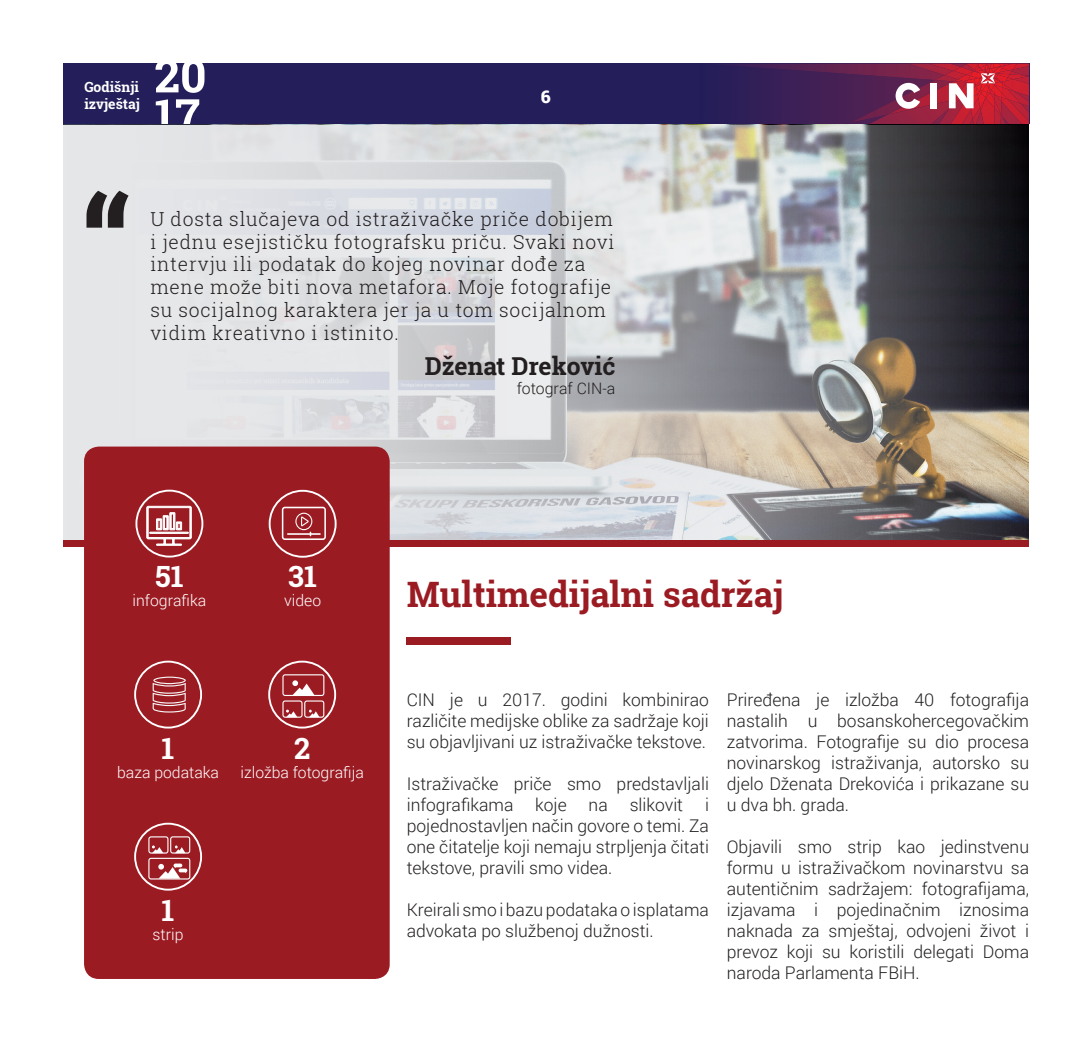
<style>
.page{position:relative;width:1092px;height:1042px;background:#fff}
.page>*{position:absolute;margin:0;border:0;box-sizing:border-box;transform-origin:0 0}
.t1{font:700 129.67px "Roboto Slab";color:#231f20}
.t2{font:700 35px "Roboto Slab";color:#9b1b23}
.t3{font:700 29.22px "Roboto Slab";color:#fff}
.t4{font:700 24.68px "Roboto Slab";color:#231f20}
.t5{font:300 19.25px/22.8px "Roboto Slab";letter-spacing:.04em;color:#231f20}
.t6{font:300 17.5px/21px "Roboto";color:#231f20;text-align:justify}
.t7{font:900 17.5px "Roboto";color:#fff}
.t8{font:300 15.92px "Roboto";color:#231f20}
.t9{font:300 15.75px "Roboto";color:#fff}
.t10{font:700 14px/16.8px "Roboto Slab";color:#fff}
</style>
<div class="page">
<div style="left:63px;top:63px;width:966px;height:61px;background:#241f5b"></div>
<img style="left:1028px;top:106px;width:1px;height:16px">
<img style="left:1013px;top:106px;width:15px;height:18px">
<img style="left:740px;top:63px;width:194px;height:61px">
<img style="left:849px;top:80px;width:99px;height:43px">
<img style="left:887px;top:81px;width:61px;height:34px">
<img style="left:722px;top:64px;width:212px;height:16px">
<img style="left:907px;top:63px;width:37px;height:12px">
<img style="left:927px;top:63px;width:21px;height:8px">
<img style="left:934px;top:75px;width:14px;height:6px">
<img style="left:944px;top:71px;width:4px;height:8px">
<img style="left:1013px;top:96px;width:16px;height:10px">
<img style="left:1013px;top:96px;width:7px;height:8px">
<img style="left:1013px;top:69px;width:15px;height:6px">
<img style="left:1013px;top:71px;width:11px;height:3px">
<img style="left:1016px;top:63px;width:13px;height:6px">
<img style="left:1013px;top:63px;width:3px;height:7px">
<img style="left:1013px;top:79px;width:16px;height:17px">
<img style="left:1013px;top:74px;width:14px;height:5px">
<svg style="left:895px;top:83px;width:25px;height:26px"></svg>
<div style="left:930px;top:83px;width:7px;height:25px;background:#fff"></div>
<svg style="left:948px;top:63px;width:65px;height:61px;background:#c83d4d"></svg>
<svg style="left:156px;top:99px;width:43px;height:26px"></svg>
<svg style="left:155px;top:63px;width:49px;height:30px"></svg>
<div style="left:63px;top:540px;width:965px;height:7px;background:#9b1b23"></div>
<div style="left:406px;top:638px;width:105px;height:7px;background:#9b1b23"></div>
<svg style="left:63px;top:125px;width:965px;height:415px;background:#bababb"></svg>
<div style="left:84px;top:446px;width:305px;height:533px;background:#9b1b23;border-radius:15px"></div>
<div style="left:269px;top:490px;width:67px;height:68px;border:2px solid #fff;border-radius:50%"></div>
<svg style="left:282px;top:507px;width:44px;height:33px"></svg>
<div style="left:135px;top:490px;width:68px;height:67px;border:2px solid #fff;border-radius:50%"></div>
<svg style="left:146px;top:506px;width:45px;height:39px"></svg>
<div style="left:134px;top:661px;width:68px;height:67px;border:2px solid #fff;border-radius:50%"></div>
<svg style="left:152px;top:676px;width:34px;height:36px"></svg>
<div style="left:268px;top:661px;width:68px;height:67px;border:2px solid #fff;border-radius:50%"></div>
<svg style="left:282px;top:674px;width:42px;height:44px"></svg>
<div style="left:134px;top:823px;width:68px;height:67px;border:2px solid #fff;border-radius:50%"></div>
<svg style="left:148px;top:836px;width:42px;height:43px"></svg>
<p class="t10" style="left:84px;top:79px;width:57px">Godišnji izvještaj</p>
<p class="t7" style="left:541px;top:84px;width:12px">6</p>
<h1 class="t1" style="left:80px;top:156px;width:54px">“</h1>
<p class="t5" style="left:150px;top:207px;width:465px">U dosta slučajeva od istraživačke priče dobijem i jednu esejističku fotografsku priču. Svaki novi intervju ili podatak do kojeg novinar dođe za mene može biti nova metafora. Moje fotografije su socijalnog karaktera jer ja u tom socijalnom vidim kreativno i istinito.</p>
<h3 class="t4" style="left:425px;top:349px;width:192px">Dženat Dreković</h3>
<p class="t8" style="left:516px;top:377px;width:100px">fotograf CIN-a</p>
<h3 class="t3" style="left:155px;top:557px;width:30px">51</h3>
<p class="t9" style="left:133px;top:590px;width:75px">infografika</p>
<h3 class="t3" style="left:288px;top:557px;width:30px">31</h3>
<p class="t9" style="left:284px;top:590px;width:38px">video</p>
<h3 class="t3" style="left:162px;top:728px;width:14px">1</h3>
<p class="t9" style="left:117px;top:761px;width:103px">baza podataka</p>
<h3 class="t3" style="left:294px;top:729px;width:18px">2</h3>
<p class="t9" style="left:240px;top:762px;width:125px">izložba fotografija</p>
<h3 class="t3" style="left:162px;top:891px;width:14px">1</h3>
<p class="t9" style="left:153px;top:924px;width:32px">strip</p>
<h2 class="t2" style="left:406px;top:570px;width:378px">Multimedijalni sadržaj</h2>
<p class="t6" style="left:406px;top:688px;width:304px">CIN je u 2017. godini kombinirao različite medijske oblike za sadržaje koji su objavljivani uz istraživačke tekstove.</p>
<p class="t6" style="left:406px;top:772px;width:304px">Istraživačke priče smo predstavljali infografikama koje na slikovit i pojednostavljen način govore o temi. Za one čitatelje koji nemaju strpljenja čitati tekstove, pravili smo videa.</p>
<p class="t6" style="left:406px;top:898px;width:304px">Kreirali smo i bazu podataka o isplatama advokata po službenoj dužnosti.</p>
<p class="t6" style="left:726px;top:688px;width:304px">Priređena je izložba 40 fotografija nastalih u bosanskohercegovačkim zatvorima. Fotografije su dio procesa novinarskog istraživanja, autorsko su djelo Dženata Drekovića i prikazane su u dva bh. grada.</p>
<p class="t6" style="left:726px;top:835px;width:304px">Objavili smo strip kao jedinstvenu formu u istraživačkom novinarstvu sa autentičnim sadržajem: fotografijama, izjavama i pojedinačnim iznosima naknada za smještaj, odvojeni život i prevoz koji su koristili delegati Doma naroda Parlamenta FBiH.</p>
</div>
